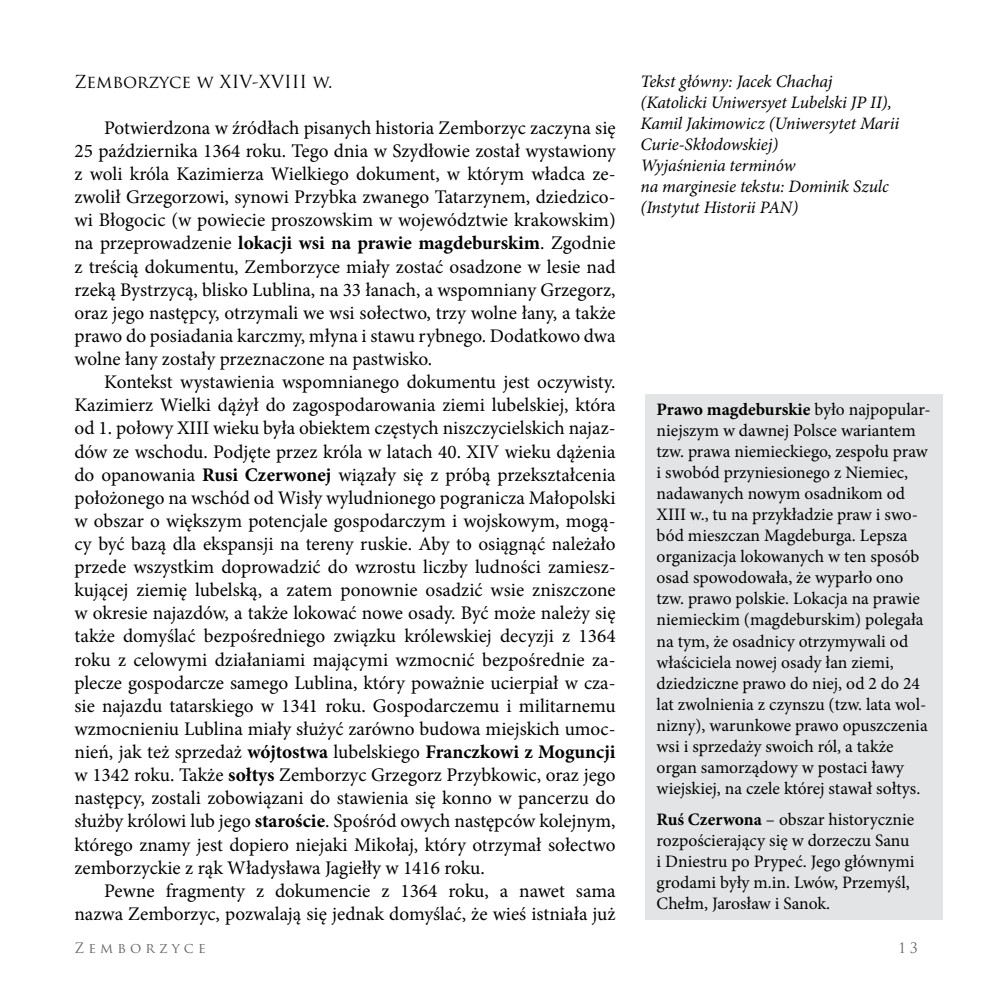
<style>
.page{position:relative;width:993px;height:993px;background:#fff}
.page>*{position:absolute;margin:0;border:0;box-sizing:border-box;transform-origin:0 0}
.t1{font:19.25px/23.1px "Minion Pro";color:#000;text-align:justify}
.t2{font:17.5px/21px "Minion Pro";color:#000}
.t3{font:italic 17.5px/21px "Minion Pro";letter-spacing:-.01em;color:#000}
.t4{font:17.5px "Trajan Pro";color:#000}
.t5{font:14px "Trajan Pro";letter-spacing:.3em;color:#646567}
.s1{font-weight:700}
</style>
<div class="page">
<div style="left:645px;top:394px;width:298px;height:525px;background:#e3e4e5"></div>
<p class="t4" style="left:74px;top:70px;width:259px">Zemborzyce w XIV-XVIII w.</p>
<p class="t1" style="left:74px;top:116px;width:542px;text-indent:30px">Potwierdzona w źródłach pisanych historia Zemborzyc zaczyna się 25 października 1364 roku. Tego dnia w Szydłowie został wystawiony z woli króla Kazimierza Wielkiego dokument, w którym władca ze&shy;zwolił Grzegorzowi, synowi Przybka zwanego Tatarzynem, dziedzico&shy;wi Błogocic (w powiecie proszowskim w województwie krakowskim) na przeprowadzenie <span class="s1">lokacji wsi na prawie magdeburskim</span>. Zgodnie z treścią dokumentu, Zemborzyce miały zostać osadzone w lesie nad rzeką Bystrzycą, blisko Lublina, na 33 łanach, a wspomniany Grzegorz, oraz jego następcy, otrzymali we wsi sołectwo, trzy wolne łany, a także prawo do posiadania karczmy, młyna i stawu rybnego. Dodatkowo dwa wolne łany zostały przeznaczone na pastwisko.</p>
<p class="t1" style="left:74px;top:370px;width:542px;text-indent:30px">Kontekst wystawienia wspomnianego dokumentu jest oczywisty.<br>Kazimierz Wielki dążył do zagospodarowania ziemi lubelskiej, która od 1. połowy XIII wieku była obiektem częstych niszczycielskich najaz&shy;dów ze wschodu. Podjęte przez króla w latach 40. XIV wieku dążenia do opanowania <span class="s1">Rusi Czerwonej</span> wiązały się z próbą przekształcenia położonego na wschód od Wisły wyludnionego pogranicza Małopolski w obszar o większym potencjale gospodarczym i wojskowym, mogą&shy;cy być bazą dla ekspansji na tereny ruskie. Aby to osiągnąć należało przede wszystkim doprowadzić do wzrostu liczby ludności zamiesz&shy;kującej ziemię lubelską, a zatem ponownie osadzić wsie zniszczone w okresie najazdów, a także lokować nowe osady. Być może należy się także domyślać bezpośredniego związku królewskiej decyzji z 1364 roku z celowymi działaniami mającymi wzmocnić bezpośrednie za&shy;plecze gospodarcze samego Lublina, który poważnie ucierpiał w cza&shy;sie najazdu tatarskiego w 1341 roku. Gospodarczemu i militarnemu wzmocnieniu Lublina miały służyć zarówno budowa miejskich umoc&shy;nień, jak też sprzedaż <span class="s1">wójtostwa</span> lubelskiego <span class="s1">Franczkowi z Moguncji </span>w 1342 roku. Także <span class="s1">sołtys</span> Zemborzyc Grzegorz Przybkowic, oraz jego następcy, zostali zobowiązani do stawienia się konno w pancerzu do służby królowi lub jego <span class="s1">staroście</span>. Spośród owych następców kolejnym, którego znamy jest dopiero niejaki Mikołaj, który otrzymał sołectwo zemborzyckie z rąk Władysława Jagiełły w 1416 roku.</p>
<p class="t1" style="left:74px;top:878px;width:542px;text-align:right">Pewne fragmenty z dokumencie z 1364 roku, a nawet sama nazwa Zemborzyc, pozwalają się jednak domyślać, że wieś istniała już</p>
<p class="t3" style="left:640px;top:71px;width:260px">Tekst główny: Jacek Chachaj (Katolicki Uniwersyet Lubelski JP II),<br>Kamil Jakimowicz (Uniwersytet Marii<br>Curie-Skłodowskiej)<br>Wyjaśnienia terminów<br>na marginesie tekstu: Dominik Szulc (Instytut Historii PAN)</p>
<p class="t2" style="left:656px;top:399px;width:275px"><span class="s1">Prawo magdeburskie</span> było najpopular&shy;niejszym w dawnej Polsce wariantem tzw. prawa niemieckiego, zespołu praw i swobód przyniesionego z Niemiec, nadawanych nowym osadnikom od XIII w., tu na przykładzie praw i swo&shy;bód mieszczan Magdeburga. Lepsza organizacja lokowanych w ten sposób osad spowodowała, że wyparło ono tzw. prawo polskie. Lokacja na prawie niemieckim (magdeburskim) polegała na tym, że osadnicy otrzymywali od właściciela nowej osady łan ziemi, dziedziczne prawo do niej, od 2 do 24 lat zwolnienia z czynszu (tzw. lata wol&shy;nizny), warunkowe prawo opuszczenia wsi i sprzedaży swoich ról, a także organ samorządowy w postaci ławy wiejskiej, na czele której stawał sołtys.</p>
<p class="t2" style="left:656px;top:808px;width:259px"><span class="s1">Ruś Czerwona</span> – obszar historycznie rozpościerający się w dorzeczu Sanu i Dniestru po Prypeć. Jego głównymi grodami były m.in. Lwów, Przemyśl, Chełm, Jarosław i Sanok.</p>
<p class="t5" style="left:74px;top:939px;width:133px">Zemborzyce</p>
<p class="t5" style="left:898px;top:939px;width:21px">1 3</p>
</div>
